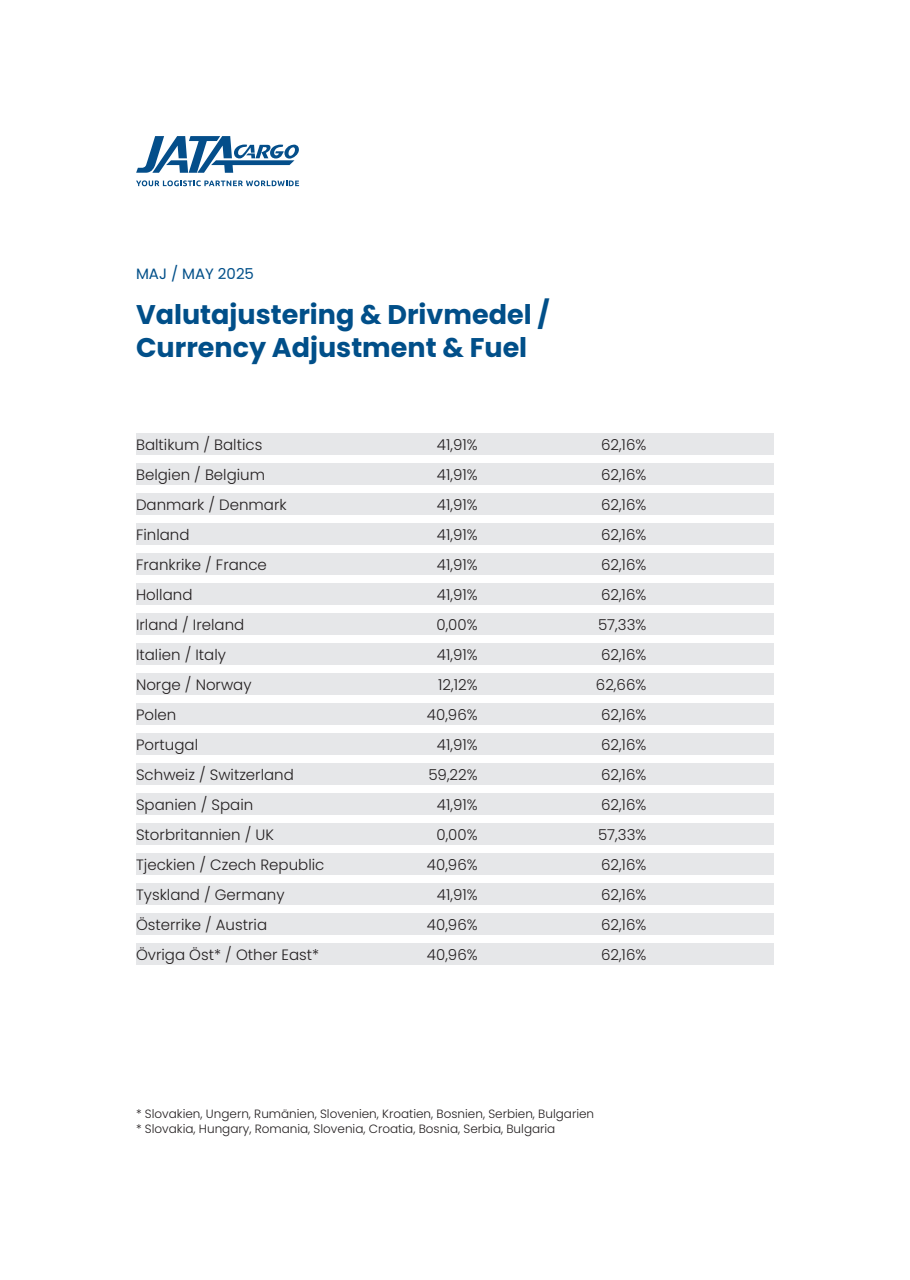
<style>
.page{position:relative;width:910px;height:1280px;background:#fff}
.page>*{position:absolute;margin:0;border:0;box-sizing:border-box;transform-origin:0 0}
.t1{font:700 27px/32.4px "Poppins";color:#014f89}
.t2{font:300 15px/30px "Poppins";color:#231f20}
.t3{font:15px "Poppins";color:#014f89}
.t4{font:300 12px/14.4px "Poppins";color:#231f20}
</style>
<div class="page">
<svg style="left:136px;top:136px;width:163px;height:37px"></svg>
<svg style="left:136px;top:180px;width:163px;height:6px"></svg>
<div style="left:136px;top:434px;width:638px;height:21px;background:#e6e7e9"></div>
<div style="left:136px;top:464px;width:638px;height:21px;background:#e6e7e9"></div>
<div style="left:136px;top:494px;width:638px;height:21px;background:#e6e7e9"></div>
<div style="left:136px;top:524px;width:638px;height:21px;background:#e6e7e9"></div>
<div style="left:136px;top:554px;width:638px;height:21px;background:#e6e7e9"></div>
<div style="left:136px;top:584px;width:638px;height:21px;background:#e6e7e9"></div>
<div style="left:136px;top:614px;width:638px;height:21px;background:#e6e7e9"></div>
<div style="left:136px;top:644px;width:638px;height:21px;background:#e6e7e9"></div>
<div style="left:136px;top:674px;width:638px;height:21px;background:#e6e7e9"></div>
<div style="left:136px;top:704px;width:638px;height:21px;background:#e6e7e9"></div>
<div style="left:136px;top:734px;width:638px;height:21px;background:#e6e7e9"></div>
<div style="left:136px;top:764px;width:638px;height:21px;background:#e6e7e9"></div>
<div style="left:136px;top:794px;width:638px;height:21px;background:#e6e7e9"></div>
<div style="left:136px;top:824px;width:638px;height:21px;background:#e6e7e9"></div>
<div style="left:136px;top:854px;width:638px;height:21px;background:#e6e7e9"></div>
<div style="left:136px;top:884px;width:638px;height:21px;background:#e6e7e9"></div>
<div style="left:136px;top:914px;width:638px;height:21px;background:#e6e7e9"></div>
<div style="left:136px;top:944px;width:638px;height:21px;background:#e6e7e9"></div>
<p class="t3" style="left:136px;top:265px;width:120px">MAJ / MAY 2025</p>
<h1 class="t1" style="left:136px;top:299px;width:415px">Valutajustering &amp; Drivmedel /<br>Currency Adjustment &amp; Fuel</h1>
<p class="t2" style="left:136px;top:429px;width:190px">Baltikum / Baltics<br>Belgien / Belgium<br>Danmark / Denmark<br>Finland<br>Frankrike / France<br>Holland<br>Irland / Ireland<br>Italien / Italy<br>Norge / Norway<br>Polen<br>Portugal<br>Schweiz / Switzerland<br>Spanien / Spain<br>Storbritannien / UK<br>Tjeckien / Czech Republic<br>Tyskland / Germany<br>Österrike / Austria<br>Övriga Öst* / Other East*</p>
<p class="t2" style="left:427px;top:429px;width:52px;text-align:right">41,91%<br>41,91%<br>41,91%<br>41,91%<br>41,91%<br>41,91%<br>0,00%<br>41,91%<br>12,12%<br>40,96%<br>41,91%<br>59,22%<br>41,91%<br>0,00%<br>40,96%<br>41,91%<br>40,96%<br>40,96%</p>
<p class="t2" style="left:596px;top:429px;width:52px;text-align:center">62,16%<br>62,16%<br>62,16%<br>62,16%<br>62,16%<br>62,16%<br>57,33%<br>62,16%<br>62,66%<br>62,16%<br>62,16%<br>62,16%<br>62,16%<br>57,33%<br>62,16%<br>62,16%<br>62,16%<br>62,16%</p>
<p class="t4" style="left:136px;top:1107px;width:460px">* Slovakien, Ungern, Rumänien, Slovenien, Kroatien, Bosnien, Serbien, Bulgarien * Slovakia, Hungary, Romania, Slovenia, Croatia, Bosnia, Serbia, Bulgaria</p>
</div>
